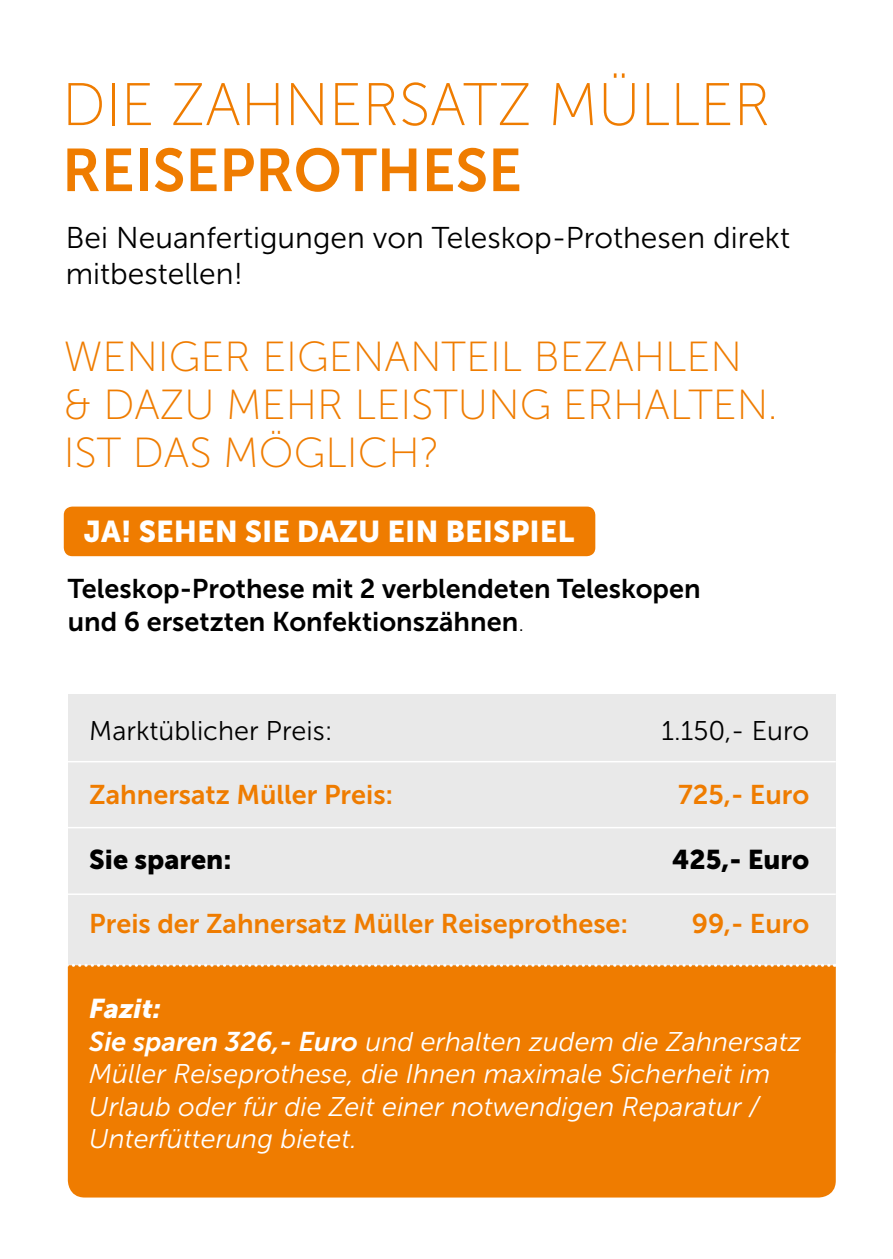
<style>
.page{position:relative;width:893px;height:1259px;background:#fff}
.page>*{position:absolute;margin:0;border:0;box-sizing:border-box;transform-origin:0 0}
.t1{font:60px "Museo Sans 100";color:#ef7c00}
.t2{font:60px "Museo Sans 700";color:#ef7c00}
.t3{font:42px/48px "Museo Sans 100";color:#ef7c00}
.t4{font:30px/36px "Museo Sans 300";color:#000}
.t5{font:30px "Museo Sans 900";color:#fff}
.t6{font:italic 27px/32.4px "Museo Sans 300";color:#fff}
.t7{font:27px "Museo Sans 700";color:#ef7c00}
.t8{font:27px/33px "Museo Sans 700";color:#000}
.t9{font:27px "Museo Sans 300";color:#000}
.t10{font:27px "Museo Sans 900";color:#000}
.t11{font:italic 27px "Museo Sans 900";color:#fff}
.s1{font-family:"Museo Sans 100"}
.s2{font-family:"Museo Sans 700"}
</style>
<div class="page">
<div style="left:68px;top:694px;width:768px;height:358px;background:#e9e9e9"></div>
<div style="left:68px;top:965px;width:768px;height:232px;background:#ef7c00"></div>
<svg style="left:68px;top:964px;width:767px;height:2px"></svg>
<hr style="left:68px;top:893px;width:768px;height:2px;background:#fff">
<hr style="left:68px;top:827px;width:768px;height:1px;background:#fff">
<hr style="left:68px;top:761px;width:768px;height:1px;background:#fff">
<div style="left:64px;top:506px;width:531px;height:50px;background:#ef7c00;border-radius:9px"></div>
<h1 class="t1" style="left:62px;top:73px;width:710px">DIE ZAHNERSATZ MÜLLER</h1>
<h1 class="t2" style="left:62px;top:137px;width:461px">REISEPROTHESE</h1>
<p class="t4" style="left:66px;top:220px;width:726px">Bei Neuanfertigungen von Teleskop-Prothesen direkt mitbestellen!</p>
<h2 class="t3" style="left:64px;top:333px;width:715px">WENIGER EIGENANTEIL BEZAHLEN &amp; DAZU MEHR LEISTUNG ERHALTEN.<br>IST DAS MÖGLICH?</h2>
<p class="t5" style="left:84px;top:514px;width:492px">JA! SEHEN SIE DAZU EIN BEISPIEL</p>
<p class="t8" style="left:68px;top:572px;width:634px">Teleskop-Prothese mit 2 verblendeten Teleskopen und 6 ersetzten Konfektionszähnen<span class="s1">.</span></p>
<p class="t9" style="left:89px;top:716px;width:245px">Marktüblicher Preis:</p>
<p class="t9" style="left:662px;top:716px;width:149px">1.150,- Euro</p>
<p class="t7" style="left:89px;top:780px;width:306px">Zahnersatz Müller Preis:</p>
<p class="t7" style="left:678px;top:780px;width:133px">725,- Euro</p>
<p class="t10" style="left:89px;top:844px;width:144px">Sie sparen:</p>
<p class="t10" style="left:672px;top:844px;width:139px">425,- Euro</p>
<p class="t7" style="left:89px;top:909px;width:541px">Preis der Zahnersatz Müller Reiseprothese:</p>
<p class="t7" style="left:692px;top:909px;width:119px">99,- Euro</p>
<p class="t11" style="left:89px;top:993px;width:73px">Fazit:</p>
<p class="t6" style="left:89px;top:1025px;width:713px"><span class="s2">Sie sparen 326,- Euro</span> und erhalten zudem die Zahnersatz Müller Reiseprothese, die Ihnen maximale Sicherheit im Urlaub oder für die Zeit einer notwendigen Reparatur / Unterfütterung bietet.</p>
</div>
